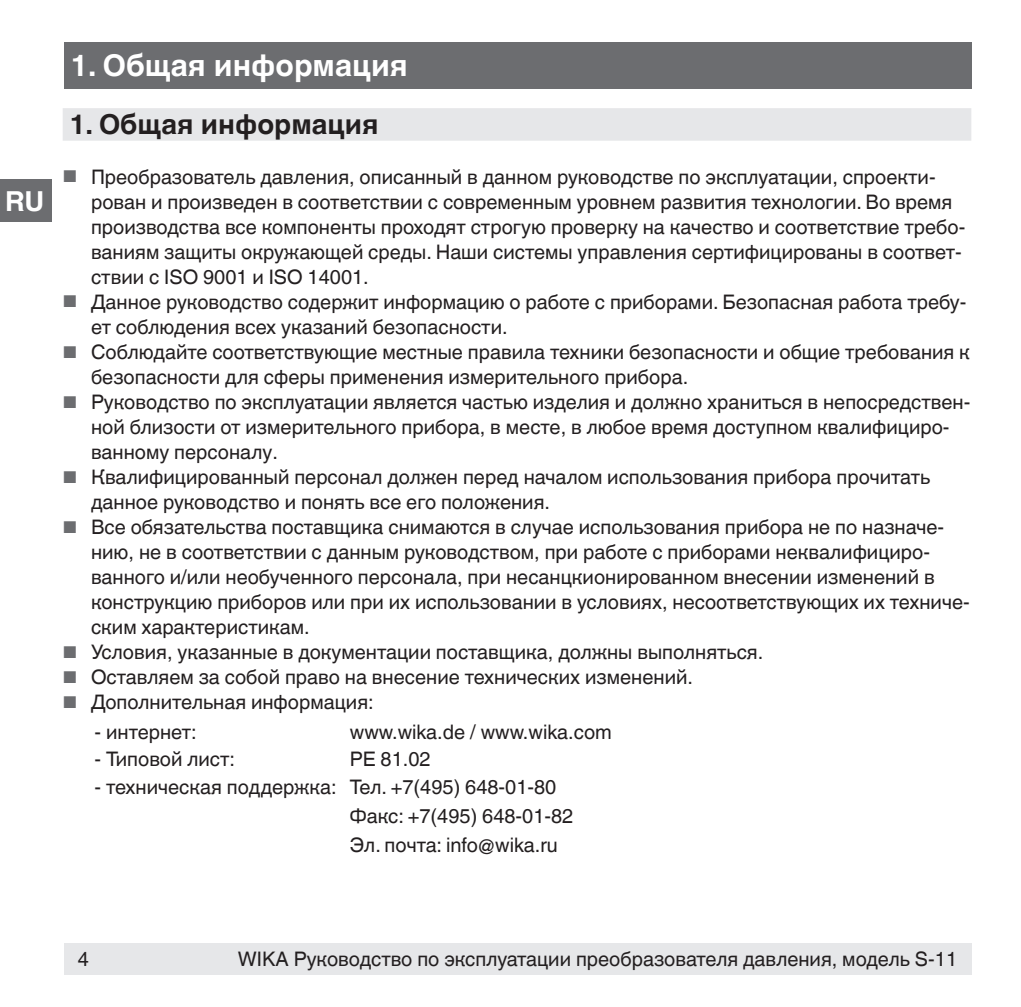
<style>
.page{position:relative;width:1021px;height:1007px;background:#fff}
.page>*{position:absolute;margin:0;border:0;box-sizing:border-box;transform-origin:0 0}
.t1{font:700 30px "Helvetica World";color:#fff}
.t2{font:700 27.5px "Helvetica World";color:#231f20}
.t3{font:700 27.5px "Helvetica World";color:#fff}
.t4{font:20px/25px "Helvetica World";color:#231f20}
.s1{font-size:17px;color:#6c6d70}
</style>
<div class="page">
<div style="left:64px;top:943px;width:907px;height:31px;background:#e6e7e9"></div>
<div style="left:64px;top:43px;width:907px;height:46px;background:#6c6d70"></div>
<div style="left:0;top:179px;width:51px;height:43px;background:#6c6d70"></div>
<div style="left:63px;top:108px;width:908px;height:33px;background:#e6e7e9"></div>
<h2 class="t3" style="left:5px;top:185px;width:41px">RU</h2>
<h1 class="t1" style="left:71px;top:48px;width:338px">1. Общая информация</h1>
<h2 class="t2" style="left:70px;top:108px;width:310px">1. Общая информация</h2>
<p class="t4" style="left:91px;top:164px;width:875px;text-indent:-28px"><span class="s1">■</span> Преобразователь давления, описанный в данном руководстве по эксплуатации, спроекти&shy;рован и произведен в соответствии с современным уровнем развития технологии. Во время производства все компоненты проходят строгую проверку на качество и соответствие требо&shy;ваниям защиты окружающей среды. Наши системы управления сертифицированы в соответ&shy;ствии с ISO 9001 и ISO 14001.</p>
<p class="t4" style="left:91px;top:289px;width:877px;text-indent:-28px"><span class="s1">■</span> Данное руководство содержит информацию о работе с приборами. Безопасная работа требу&shy;ет соблюдения всех указаний безопасности.</p>
<p class="t4" style="left:91px;top:339px;width:880px;text-indent:-28px"><span class="s1">■</span> Соблюдайте соответствующие местные правила техники безопасности и общие требования к безопасности для сферы применения измерительного прибора.</p>
<p class="t4" style="left:91px;top:389px;width:880px;text-indent:-28px"><span class="s1">■</span> Руководство по эксплуатации является частью изделия и должно храниться в непосредствен&shy;ной близости от измерительного прибора, в месте, в любое время доступном квалифициро&shy;ванному персоналу.</p>
<p class="t4" style="left:91px;top:464px;width:840px;text-indent:-28px"><span class="s1">■</span> Квалифицированный персонал должен перед началом использования прибора прочитать данное руководство и понять все его положения.</p>
<p class="t4" style="left:91px;top:514px;width:880px;text-indent:-28px"><span class="s1">■</span> Все обязательства поставщика снимаются в случае использования прибора не по назначе&shy;нию, не в соответствии с данным руководством, при работе с приборами неквалифициро&shy;ванного и/или необученного персонала, при несанцкионированном внесении изменений в конструкцию приборов или при их использовании в условиях, несоответствующих их техниче&shy;ским характеристикам.</p>
<p class="t4" style="left:63px;top:639px;width:702px"><span class="s1">■</span> Условия, указанные в документации поставщика, должны выполняться.</p>
<p class="t4" style="left:63px;top:664px;width:632px"><span class="s1">■</span> Оставляем за собой право на внесение технических изменений.</p>
<p class="t4" style="left:63px;top:689px;width:312px"><span class="s1">■</span> Дополнительная информация:</p>
<p class="t4" style="left:95px;top:720px;width:104px">- интернет:</p>
<p class="t4" style="left:350px;top:720px;width:263px">www.wika.de / www.wika.com</p>
<p class="t4" style="left:95px;top:746px;width:142px">- Типовой лист:</p>
<p class="t4" style="left:350px;top:746px;width:82px">PE 81.02</p>
<p class="t4" style="left:350px;top:772px;width:225px;line-height:29px;text-indent:-255px">- техническая поддержка: Тел. +7(495) 648-01-80<br>Факс: +7(495) 648-01-82<br>Эл. почта: info@wika.ru</p>
<p class="t4" style="left:78px;top:946px;width:13px">4</p>
<p class="t4" style="left:238px;top:946px;width:720px">WIKA Руководство по эксплуатации преобразователя давления, модель S-11</p>
</div>
